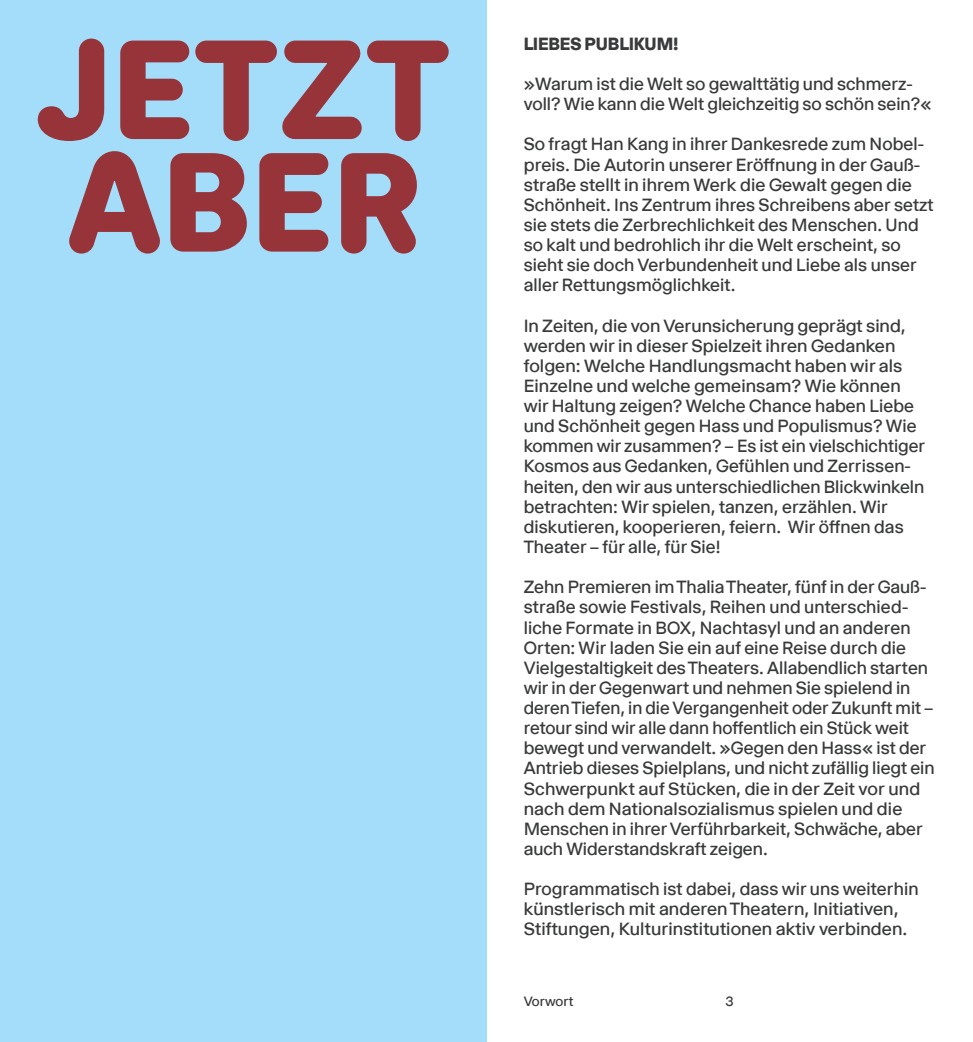
<style>
.page{position:relative;width:973px;height:1042px;background:#fff}
.page>*{position:absolute;margin:0;border:0;box-sizing:border-box;transform-origin:0 0}
.t1{font:900 140.7px/112.5px "Moderat Rounded PE";letter-spacing:-.02em;color:#963439}
.t2{font:18.38px/20.1px "Selecta";letter-spacing:.005em;color:#383a3b}
.t3{font:900 18.38px "Selecta";color:#383a3b}
.t4{font:14px "Selecta";color:#383a3b}
</style>
<div class="page">
<div style="left:0;top:0;width:486px;height:1042px;background:#a4ddfa"></div>
<h1 class="t1" style="left:34px;top:30px;width:420px">JETZT<br>ABER</h1>
<p class="t3" style="left:523px;top:29px;width:156px">LIEBES PUBLIKUM!</p>
<p class="t2" style="left:523px;top:72px;width:409px">»Warum ist die Welt so gewalttätig und schmerz&shy;voll? Wie kann die Welt gleichzeitig so schön sein?«</p>
<p class="t2" style="left:523px;top:132px;width:411px">So fragt Han Kang in ihrer Dankesrede zum Nobel&shy;preis. Die Autorin unserer Eröffnung in der Gauß&shy;straße stellt in ihrem Werk die Gewalt gegen die Schönheit. Ins Zentrum ihres Schreibens aber setzt sie stets die Zerbrechlichkeit des Menschen. Und so kalt und bedrohlich ihr die Welt erscheint, so sieht sie doch Verbundenheit und Liebe als unser aller Rettungsmöglichkeit.</p>
<p class="t2" style="left:523px;top:313px;width:403px">In Zeiten, die von Verunsicherung geprägt sind, werden wir in dieser Spielzeit ihren Gedanken folgen: Welche Handlungsmacht haben wir als Einzelne und welche gemeinsam? Wie können wir Haltung zeigen? Welche Chance haben Liebe und Schönheit gegen Hass und Populismus? Wie kommen wir zusammen? – Es ist ein vielschichtiger Kosmos aus Gedanken, Gefühlen und Zerrissen&shy;heiten, den wir aus unterschiedlichen Blickwinkeln betrachten: Wir spielen, tanzen, erzählen. Wir diskutieren, kooperieren, feiern. Wir öffnen das Theater – für alle, für Sie!</p>
<p class="t2" style="left:523px;top:575px;width:412px">Zehn Premieren im Thalia Theater, fünf in der Gauß&shy;straße sowie Festivals, Reihen und unterschied&shy;liche Formate in BOX, Nachtasyl und an anderen Orten: Wir laden Sie ein auf eine Reise durch die Vielgestaltigkeit desTheaters. Allabendlich starten wir in der Gegenwart und nehmen Sie spielend in deren Tiefen, in die Vergangenheit oder Zukunft mit – retour sind wir alle dann hoffentlich ein Stück weit bewegt und verwandelt. »Gegen den Hass« ist der Antrieb dieses Spielplans, und nicht zufällig liegt ein Schwerpunkt auf Stücken, die in der Zeit vor und nach dem Nationalsozialismus spielen und die Menschen in ihrer Verführbarkeit, Schwäche, aber auch Widerstandskraft zeigen.</p>
<p class="t2" style="left:523px;top:877px;width:396px">Programmatisch ist dabei, dass wir uns weiterhin künstlerisch mit anderen Theatern, Initiativen,<br>Stiftungen, Kulturinstitutionen aktiv verbinden.</p>
<p class="t4" style="left:523px;top:990px;width:51px">Vorwort</p>
<p class="t4" style="left:725px;top:990px;width:10px">3</p>
</div>
